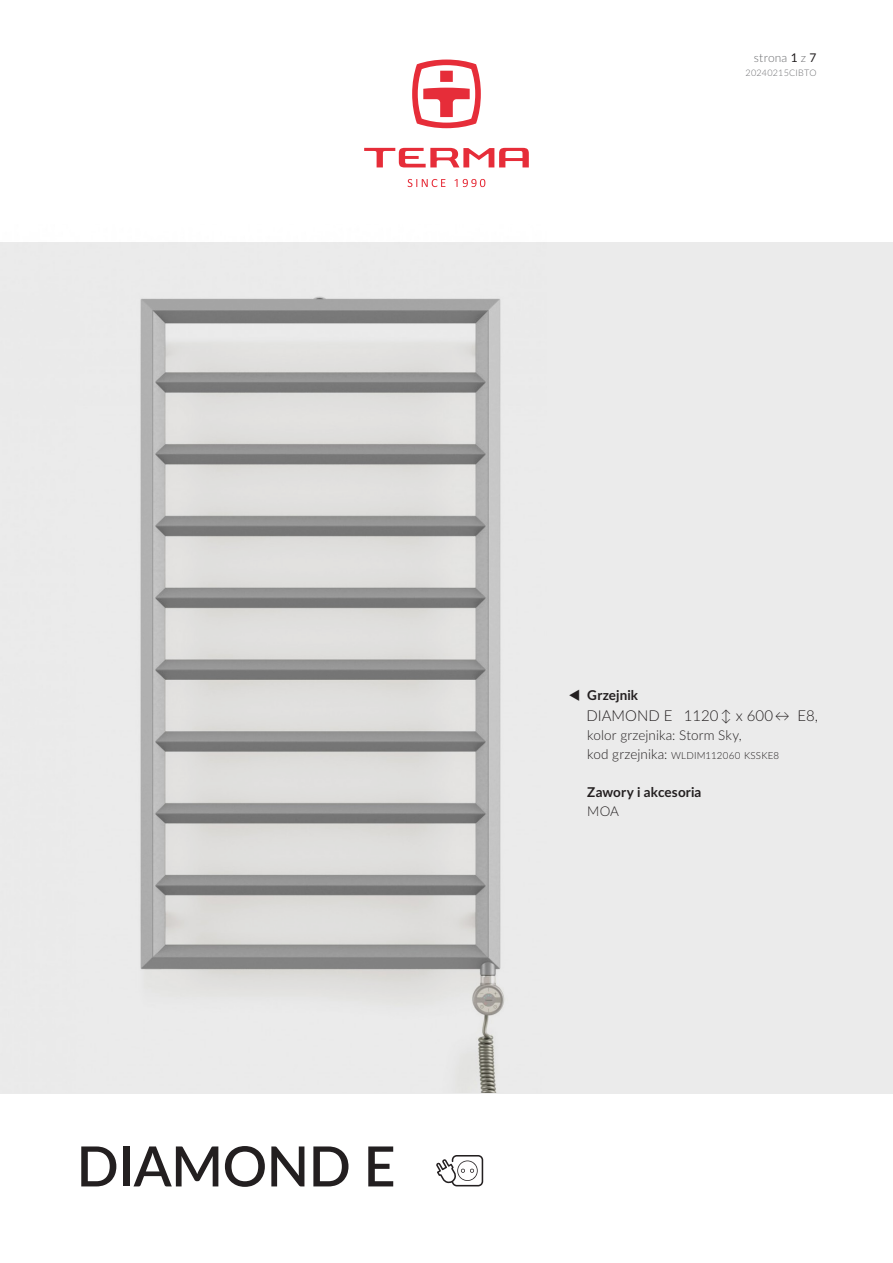
<style>
.page{position:relative;width:893px;height:1263px;background:#fff}
.page>*{position:absolute;margin:0;border:0;box-sizing:border-box;transform-origin:0 0}
.Tytuł_-_Grzejnik{font:600 55.5px "Lato";letter-spacing:-.01em;color:#231f20}
.t1{font:300 15px "Lato";color:#231f20}
.Podpis{font:300 13.5px "Lato";letter-spacing:.01em;color:#231f20}
.Podpis-2{font:700 13.5px "Lato";letter-spacing:.01em;color:#231f20}
.t2{font:300 12px "Lato";letter-spacing:.015em;color:#6c6d70}
.Podpis-3{font:300 9.75px "Lato";letter-spacing:.02em;color:#231f20}
.t3{font:300 9px "Lato";letter-spacing:.03em;color:#6c6d70}
.s1{font-weight:400;color:#231f20}
.s2{font-size:13.5px}
</style>
<div class="page">
<div style="left:0;top:242px;width:893px;height:852px;background:#ebebeb"></div>
<svg style="left:436px;top:1155px;width:47px;height:31px"></svg>
<img style="left:140px;top:296px;width:365px;height:797px">
<svg style="left:412px;top:60px;width:69px;height:68px"></svg>
<svg style="left:364px;top:148px;width:165px;height:19px"></svg>
<svg style="left:408px;top:179px;width:37px;height:8px"></svg>
<svg style="left:455px;top:179px;width:30px;height:8px"></svg>
<p class="t2" style="left:754px;top:49px;width:64px">strona <span class="s1">1</span> z <span class="s1">7</span></p>
<p class="t3" style="left:745px;top:67px;width:72px">20240215CIBTO</p>
<p class="Tytuł_-_Grzejnik" style="left:77px;top:1126px;width:320px">DIAMOND E</p>
<p class="Podpis-2" style="left:568px;top:686px;width:71px">▼ Grzejnik</p>
<p class="t1" style="left:586px;top:706px;width:233px">DIAMOND E 1120 ↕ x 600 ↔ E8,</p>
<p class="Podpis" style="left:587px;top:726px;width:156px">kolor grzejnika: Storm Sky,</p>
<p class="Podpis-3" style="left:587px;top:749px;width:193px"><span class="s2">kod grzejnika:</span> WLDIM112060 KSSKE8</p>
<p class="Podpis-2" style="left:587px;top:782px;width:116px">Zawory i akcesoria</p>
<p class="Podpis" style="left:587px;top:802px;width:33px">MOA</p>
</div>
